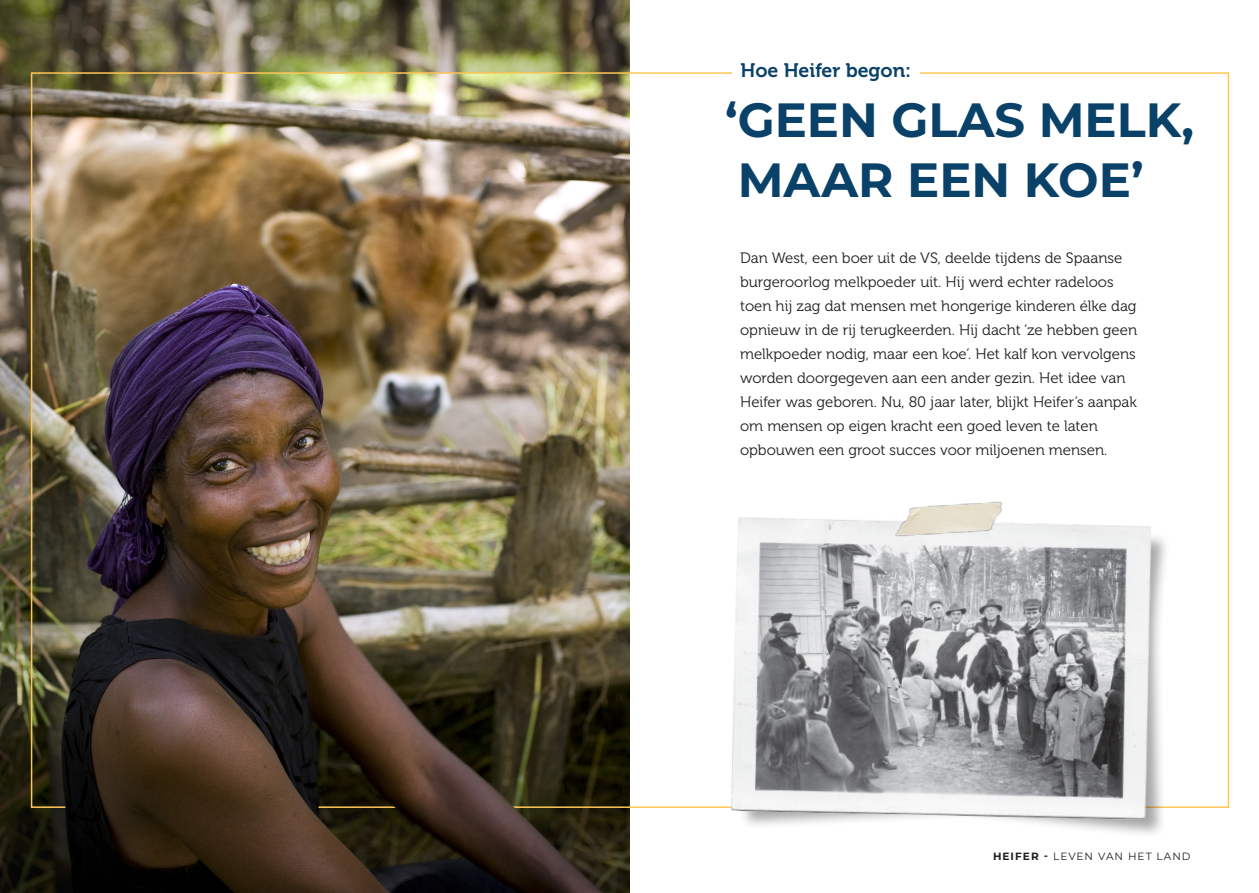
<style>
.page{position:relative;width:1259px;height:893px;background:#fff}
.page>*{position:absolute;margin:0;border:0;box-sizing:border-box;transform-origin:0 0}
.t1{font:700 48px/60px "Montserrat";color:#094169}
.t2{font:19.5px "Museo 700";color:#094169}
.t3{font:15px/24px "Museo 300";color:#231f20}
.t4{font:10.5px "Montserrat";letter-spacing:.1em;color:#231f20}
.s1{font-weight:700}
</style>
<div class="page">
<img style="left:0;top:0;width:629px;height:893px">
<div style="left:739px;top:524px;width:432px;height:315px;background:#231f20;opacity:.75"></div>
<img style="left:726px;top:517px;width:428px;height:306px">
<img style="left:889px;top:501px;width:116px;height:47px">
<img style="left:47px;top:765px;width:567px;height:128px">
<p class="t2" style="left:740px;top:60px;width:172px">Hoe Heifer begon:</p>
<p class="t1" style="left:725px;top:89px;width:470px">‘GEEN GLAS MELK,<br>MAAR EEN KOE’</p>
<p class="t3" style="left:740px;top:246px;width:398px">Dan West, een boer uit de VS, deelde tijdens de Spaanse burgeroorlog melkpoeder uit. Hij werd echter radeloos toen hij zag dat mensen met hongerige kinderen élke dag opnieuw in de rij terugkeerden. Hij dacht ‘ze hebben geen melkpoeder nodig, maar een koe’. Het kalf kon vervolgens worden doorgegeven aan een ander gezin. Het idee van Heifer was geboren. Nu, 80 jaar later, blijkt Heifer’s aanpak om mensen op eigen kracht een goed leven te laten opbouwen een groot succes voor miljoenen mensen.</p>
<p class="t4" style="left:993px;top:850px;width:199px"><span class="s1">HEIFER -</span> LEVEN VAN HET LAND</p>
</div>
